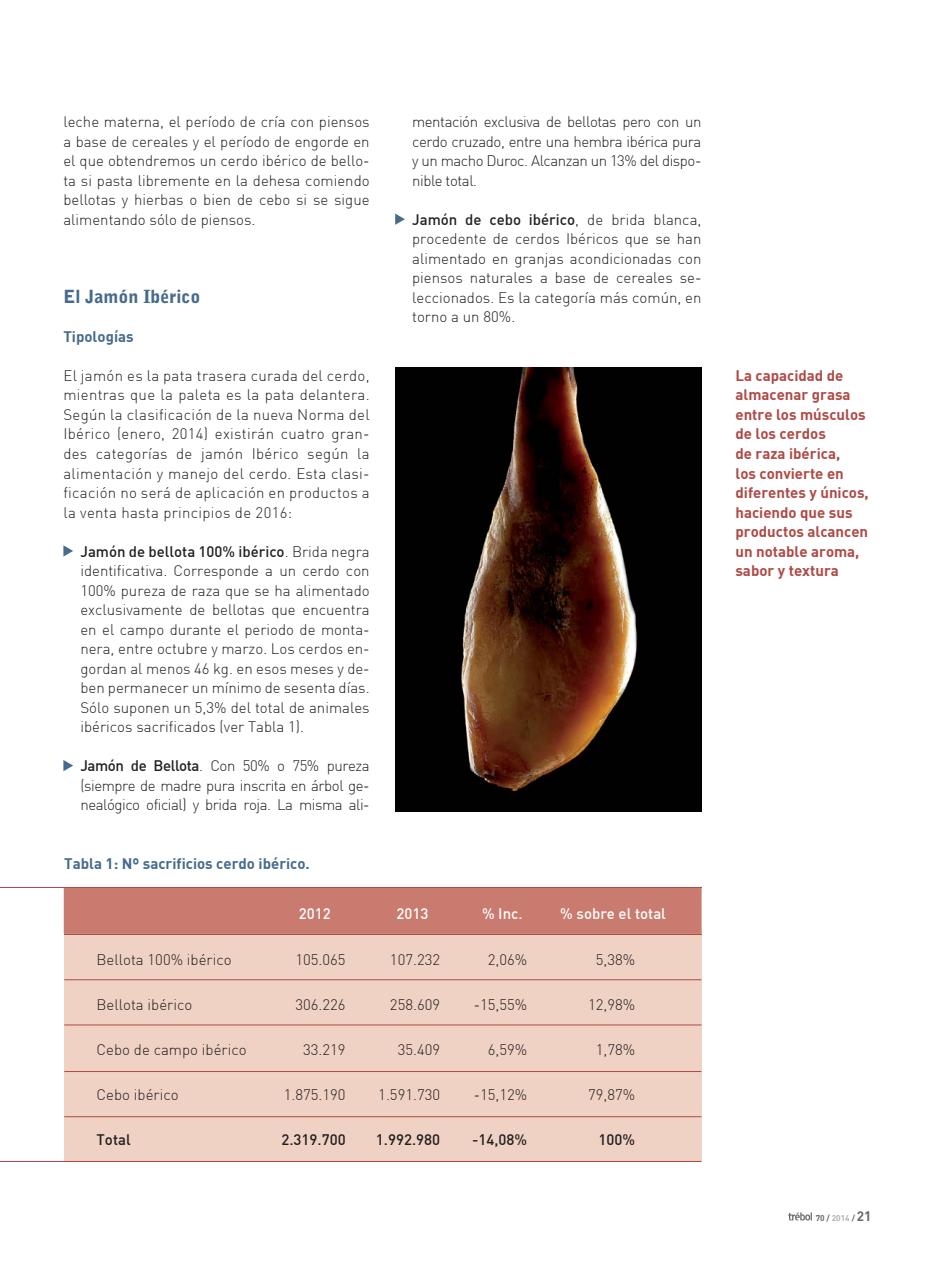
<style>
.page{position:relative;width:935px;height:1263px;background:#fff}
.page>*{position:absolute;margin:0;border:0;box-sizing:border-box;transform-origin:0 0}
.t1{font:900 18px "Bell Gothic Std";color:#466b8c}
.t2{font:300 15px/19.5px "DIN";color:#231f20;text-align:justify}
.t3{font:700 15px/19.5px "DIN";color:#af4a45}
.t4{font:700 15px "DIN";color:#466b8c}
.t5{font:500 15px "DIN";color:#231f20}
.t6{font:500 15px "DIN";color:#fff}
.t7{font:700 8.25px "DIN";color:#67686b}
.s1{font-weight:500}
.s2{color:#aeb0b3}
.s3{font-size:13.5px}
</style>
<div class="page">
<svg style="left:788px;top:1212px;width:24px;height:8px"></svg>
<svg style="left:63px;top:545px;width:10px;height:11px"></svg>
<svg style="left:63px;top:760px;width:10px;height:11px"></svg>
<svg style="left:395px;top:213px;width:10px;height:12px"></svg>
<img style="left:395px;top:367px;width:306px;height:444px">
<div style="left:64px;top:887px;width:637px;height:274px;background:#efd2c4"></div>
<hr style="left:64px;top:933px;width:637px;height:1px;background:#af4a45">
<hr style="left:0;top:1160px;width:701px;height:1px;background:#af4a45">
<hr style="left:0;top:887px;width:701px;height:1px;background:#af4a45">
<div style="left:64px;top:888px;width:637px;height:45px;background:#c97b6f"></div>
<hr style="left:64px;top:979px;width:637px;height:1px;background:#af4a45">
<hr style="left:64px;top:1070px;width:637px;height:1px;background:#af4a45">
<hr style="left:64px;top:1024px;width:637px;height:1px;background:#af4a45">
<hr style="left:64px;top:1116px;width:637px;height:1px;background:#af4a45">
<p class="t2" style="left:63px;top:112px;width:308px">leche materna, el período de cría con piensos a base de cereales y el período de engorde en el que obtendremos un cerdo ibérico de bello&shy;ta si pasta libremente en la dehesa comiendo bellotas y hierbas o bien de cebo si se sigue alimentando sólo de piensos.</p>
<p class="t1" style="left:63px;top:288px;width:138px">El Jamón Ibérico</p>
<p class="t4" style="left:63px;top:327px;width:72px">Tipologías</p>
<p class="t2" style="left:63px;top:366px;width:308px">El jamón es la pata trasera curada del cerdo, mientras que la paleta es la pata delantera.<br>Según la clasificación de la nueva Norma del Ibérico (enero, 2014) existirán cuatro gran&shy;des categorías de jamón Ibérico según la alimentación y manejo del cerdo. Esta clasi&shy;ficación no será de aplicación en productos a la venta hasta principios de 2016:</p>
<p class="t2" style="left:80px;top:541px;width:291px"><span class="s1">Jamón de bellota 100% ibérico</span>. Brida negra identificativa. Corresponde a un cerdo con 100% pureza de raza que se ha alimentado exclusivamente de bellotas que encuentra en el campo durante el periodo de monta&shy;nera, entre octubre y marzo. Los cerdos en&shy;gordan al menos 46 kg. en esos meses y de&shy;ben permanecer un mínimo de sesenta días.<br>Sólo suponen un 5,3% del total de animales ibéricos sacrificados (ver Tabla 1).</p>
<p class="t2" style="left:80px;top:756px;width:291px"><span class="s1">Jamón de Bellota</span>. Con 50% o 75% pureza (siempre de madre pura inscrita en árbol ge&shy;nealógico oficial) y brida roja. La misma ali-</p>
<p class="t2" style="left:412px;top:112px;width:291px">mentación exclusiva de bellotas pero con un cerdo cruzado, entre una hembra ibérica pura y un macho Duroc. Alcanzan un 13% del dispo&shy;nible total.</p>
<p class="t2" style="left:412px;top:210px;width:291px"><span class="s1">Jamón de cebo ibérico</span>, de brida blanca, procedente de cerdos Ibéricos que se han alimentado en granjas acondicionadas con piensos naturales a base de cereales se&shy;leccionados. Es la categoría más común, en torno a un 80%.</p>
<p class="t4" style="left:64px;top:853px;width:247px">Tabla 1: Nº sacrificios cerdo ibérico.</p>
<p class="t6" style="left:299px;top:904px;width:33px">2012</p>
<p class="t6" style="left:396px;top:904px;width:33px">2013</p>
<p class="t6" style="left:482px;top:904px;width:42px">% Inc.</p>
<p class="t6" style="left:560px;top:904px;width:107px">% sobre el total</p>
<p class="t2" style="left:97px;top:949px;width:137px">Bellota 100% ibérico</p>
<p class="t2" style="left:295px;top:949px;width:52px">105.065</p>
<p class="t2" style="left:390px;top:949px;width:52px">107.232</p>
<p class="t2" style="left:488px;top:949px;width:41px">2,06%</p>
<p class="t2" style="left:596px;top:949px;width:41px">5,38%</p>
<p class="t2" style="left:97px;top:994px;width:97px">Bellota ibérico</p>
<p class="t2" style="left:295px;top:994px;width:52px">306.226</p>
<p class="t2" style="left:390px;top:994px;width:52px">258.609</p>
<p class="t2" style="left:474px;top:994px;width:55px">-15,55%</p>
<p class="t2" style="left:588px;top:994px;width:49px">12,98%</p>
<p class="t2" style="left:97px;top:1039px;width:152px">Cebo de campo ibérico</p>
<p class="t2" style="left:303px;top:1039px;width:44px">33.219</p>
<p class="t2" style="left:398px;top:1039px;width:44px">35.409</p>
<p class="t2" style="left:488px;top:1039px;width:41px">6,59%</p>
<p class="t2" style="left:596px;top:1039px;width:41px">1,78%</p>
<p class="t2" style="left:97px;top:1084px;width:84px">Cebo ibérico</p>
<p class="t2" style="left:284px;top:1084px;width:63px">1.875.190</p>
<p class="t2" style="left:378px;top:1084px;width:63px">1.591.730</p>
<p class="t2" style="left:474px;top:1084px;width:55px">-15,12%</p>
<p class="t2" style="left:588px;top:1084px;width:49px">79,87%</p>
<p class="t5" style="left:97px;top:1129px;width:36px">Total</p>
<p class="t5" style="left:281px;top:1129px;width:66px">2.319.700</p>
<p class="t5" style="left:376px;top:1129px;width:66px">1.992.980</p>
<p class="t5" style="left:472px;top:1129px;width:57px">-14,08%</p>
<p class="t5" style="left:598px;top:1129px;width:38px">100%</p>
<p class="t3" style="left:735px;top:365px;width:135px">La capacidad de almacenar grasa entre los músculos de los cerdos<br>de raza ibérica,<br>los convierte en diferentes y únicos, haciendo que sus productos alcancen un notable aroma, sabor y textura</p>
<p class="t7" style="left:815px;top:1211px;width:57px">70 / <span class="s2">2014</span> / <span class="s3">21</span></p>
</div>
